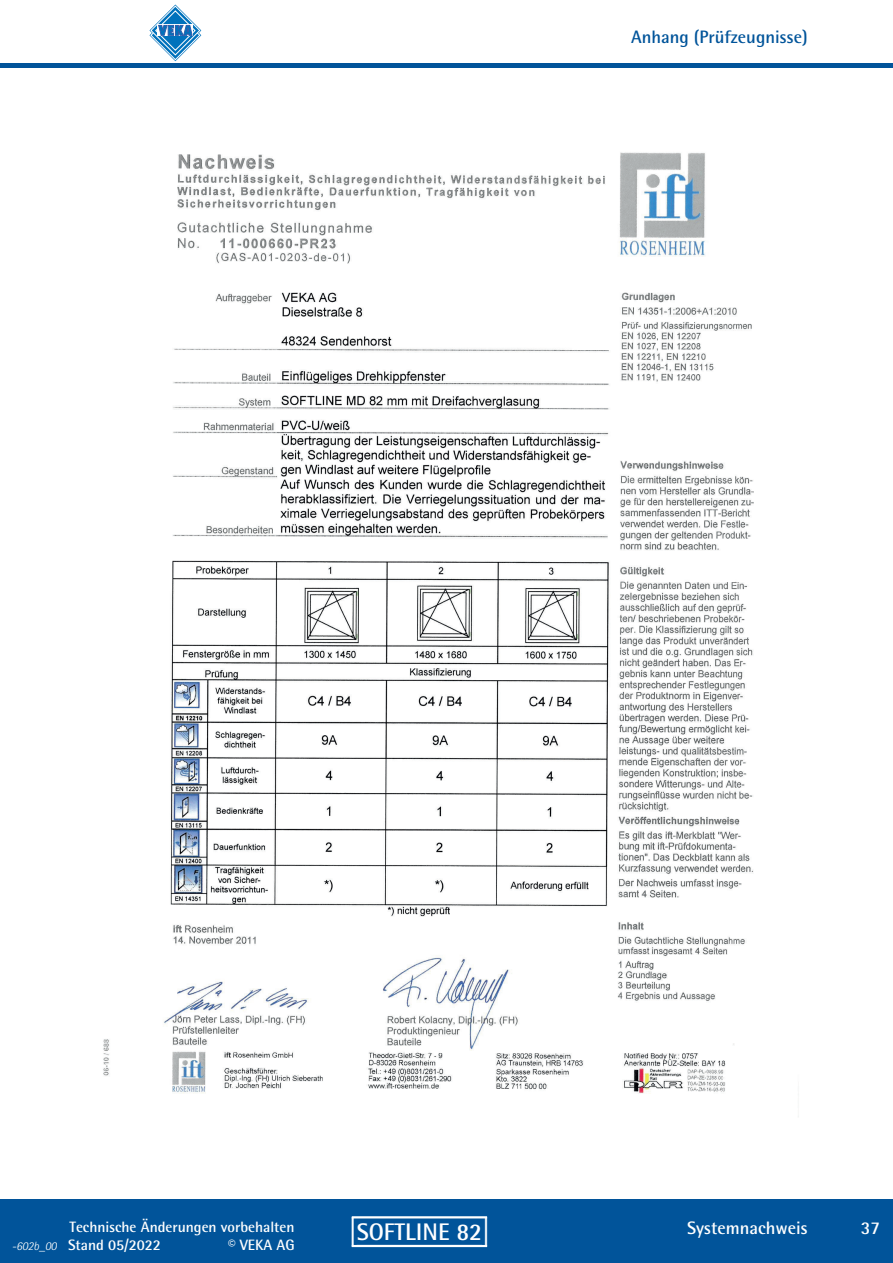
<style>
.page{position:relative;width:893px;height:1263px;background:#fff}
.page>*{position:absolute;margin:0;border:0;box-sizing:border-box;transform-origin:0 0}
.t1{font:700 24px "Rotis Semi Sans";color:#fff}
.t2{font:700 18px "Rotis Semi Sans";color:#01549a}
.t3{font:700 18px "Rotis Semi Sans";color:#fff}
.t4{font:700 15px/18px "Rotis Semi Sans";color:#fff}
.s1{font-weight:300;font-style:italic;font-size:12px}
.s2{font-size:32.85px}
.s3{font-size:33.15px}
</style>
<div class="page">
<div style="left:0;top:1199px;width:893px;height:64px;background:#01549a"></div>
<svg style="left:149px;top:5px;width:52px;height:56px"></svg>
<hr style="left:0;top:64px;width:893px;height:4px;background:#01549a">
<hr style="left:352px;top:1216px;width:135px;height:2px;background:#fff">
<hr style="left:352px;top:1245px;width:135px;height:2px;background:#fff">
<img style="left:103px;top:152px;width:696px;height:965px">
<p class="t2" style="left:631px;top:25px;width:178px">Anhang (Prüfzeugnisse)</p>
<p class="t4" style="left:12px;top:1217px;width:284px;text-indent:58px">Technische Änderungen vorbehalten <span class="s1">-602b_00</span> Stand 05/2022</p>
<p class="t4" style="left:228px;top:1235px;width:68px">© VEKA AG</p>
<h1 class="t1" style="left:349px;top:1217px;width:143px"><span class="s2">|</span>SOFTLINE 82<span class="s3">|</span></h1>
<p class="t3" style="left:687px;top:1217px;width:122px">Systemnachweis</p>
<p class="t3" style="left:861px;top:1217px;width:21px">37</p>
</div>
